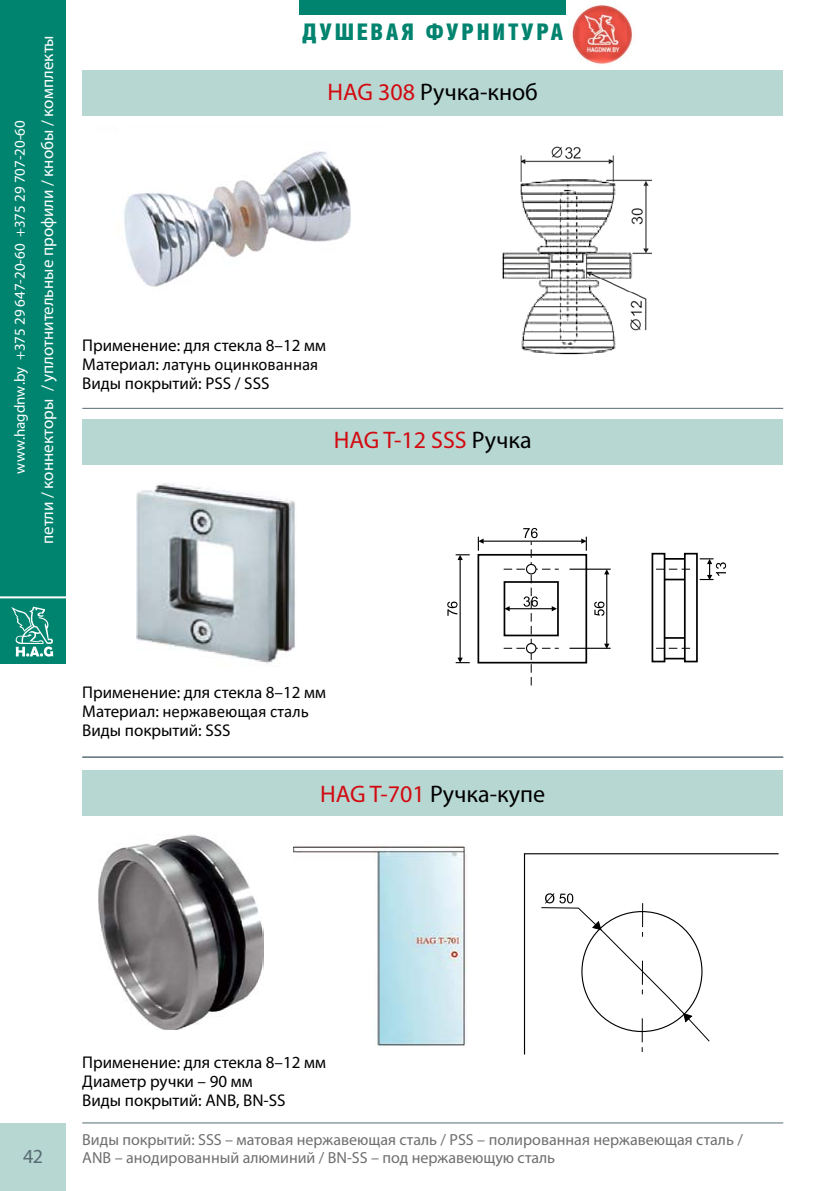
<style>
.page{position:relative;width:840px;height:1191px;background:#fff}
.page>*{position:absolute;margin:0;border:0;box-sizing:border-box;transform-origin:0 0}
.t1{font:24px "Myriad Pro";color:#000}
.t2{font:24px "Myriad Pro";color:#d20a11}
.t3{font:900 23px "Helios Cond";letter-spacing:.12em;color:#00846f}
.t4{font:20px "Myriad Pro";color:#586b74}
.t5{font:17px/19px "Myriad Pro";color:#000}
.t6{font:17px "Myriad Pro";color:#fff}
.t7{font:17px "Calibri";color:#000}
.t8{font:16px/18.6px "Myriad Pro";color:#706f6f}
.t9{font:15px "Myriad Pro";color:#fff}
.s1{color:#d20a11}
.s2{font-family:"Myriad Pro"}
.s3{color:#000}
</style>
<div class="page">
<div style="left:0;top:0;width:66px;height:663px;background:#00846f"></div>
<div style="left:0;top:1123px;width:66px;height:68px;background:#b7d7d2"></div>
<svg style="left:11px;top:606px;width:42px;height:50px"></svg>
<hr style="left:0;top:596px;width:68px;height:2px;background:#fff">
<div style="left:299px;top:0;width:266px;height:15px;background:#00846f"></div>
<hr style="left:82px;top:1122px;width:700px;height:1px;background:#586b74">
<div style="left:82px;top:71px;width:700px;height:45px;background:#b7d7d2"></div>
<div style="left:82px;top:420px;width:700px;height:45px;background:#b7d7d2"></div>
<hr style="left:82px;top:408px;width:700px;height:1px;background:#586b74">
<img style="left:124px;top:151px;width:227px;height:136px">
<img style="left:136px;top:483px;width:160px;height:181px">
<img style="left:502px;top:146px;width:149px;height:209px">
<div style="left:651px;top:553px;width:14px;height:109px;background:#fff;border:2px solid #000"></div>
<div style="left:683px;top:553px;width:14px;height:109px;background:#fff;border:2px solid #000"></div>
<svg style="left:655px;top:557px;width:38px;height:103px"></svg>
<hr style="left:569px;top:647px;width:41px;height:2px;background:#000">
<hr style="left:569px;top:568px;width:41px;height:2px;background:#000">
<svg style="left:477px;top:528px;width:110px;height:157px"></svg>
<svg style="left:447px;top:554px;width:22px;height:109px"></svg>
<svg style="left:594px;top:569px;width:15px;height:80px"></svg>
<svg style="left:699px;top:558px;width:26px;height:22px"></svg>
<div style="left:82px;top:770px;width:700px;height:45px;background:#b7d7d2"></div>
<hr style="left:82px;top:756px;width:700px;height:1px;background:#586b74">
<img style="left:98px;top:834px;width:165px;height:195px">
<img style="left:293px;top:845px;width:173px;height:202px">
<svg style="left:523px;top:853px;width:256px;height:202px"></svg>
<svg style="left:540px;top:893px;width:169px;height:161px"></svg>
<img style="left:572px;top:5px;width:61px;height:59px">
<p class="t9" style="left:10px;top:473px;width:355px;rotate:-90deg">www.hagdnw.by +375 29 647-20-60 +375 29 707-20-60</p>
<p class="t6" style="left:37px;top:544px;width:510px;rotate:-90deg">петли / коннекторы / уплотнительные профили / кнобы / комплекты</p>
<h2 class="t3" style="left:302px;top:18px;width:262px">ДУШЕВАЯ ФУРНИТУРА</h2>
<h1 class="t1" style="left:327px;top:77px;width:212px"><span class="s1">HAG 308</span> Ручка-кноб</h1>
<p class="t5" style="left:82px;top:335px;width:245px">Применение: для стекла 8–12 мм</p>
<p class="t7" style="left:82px;top:353px;width:237px"><span class="s2">Материал:</span> латунь оцинкованная</p>
<p class="t5" style="left:82px;top:373px;width:188px">Виды покрытий: PSS / SSS</p>
<h1 class="t2" style="left:333px;top:425px;width:199px">HAG T-12 SSS <span class="s3">Ручка</span></h1>
<p class="t5" style="left:82px;top:683px;width:245px">Применение: для стекла 8–12 мм</p>
<p class="t7" style="left:82px;top:700px;width:228px"><span class="s2">Материал:</span> нержавеющая сталь</p>
<p class="t5" style="left:82px;top:721px;width:150px">Виды покрытий: SSS</p>
<h1 class="t1" style="left:320px;top:779px;width:226px"><span class="s1">HAG T-701</span> Ручка-купе</h1>
<p class="t4" style="left:23px;top:1144px;width:22px">42</p>
<p class="t5" style="left:82px;top:1053px;width:245px">Применение: для стекла 8–12 мм<br>Диаметр ручки – 90 мм<br>Виды покрытий: ANB, BN-SS</p>
<p class="t8" style="left:82px;top:1130px;width:661px">Виды покрытий: SSS – матовая нержавеющая сталь / PSS – полированная нержавеющая сталь /<br>ANB – анодированный алюминий / BN-SS – под нержавеющую сталь</p>
</div>
